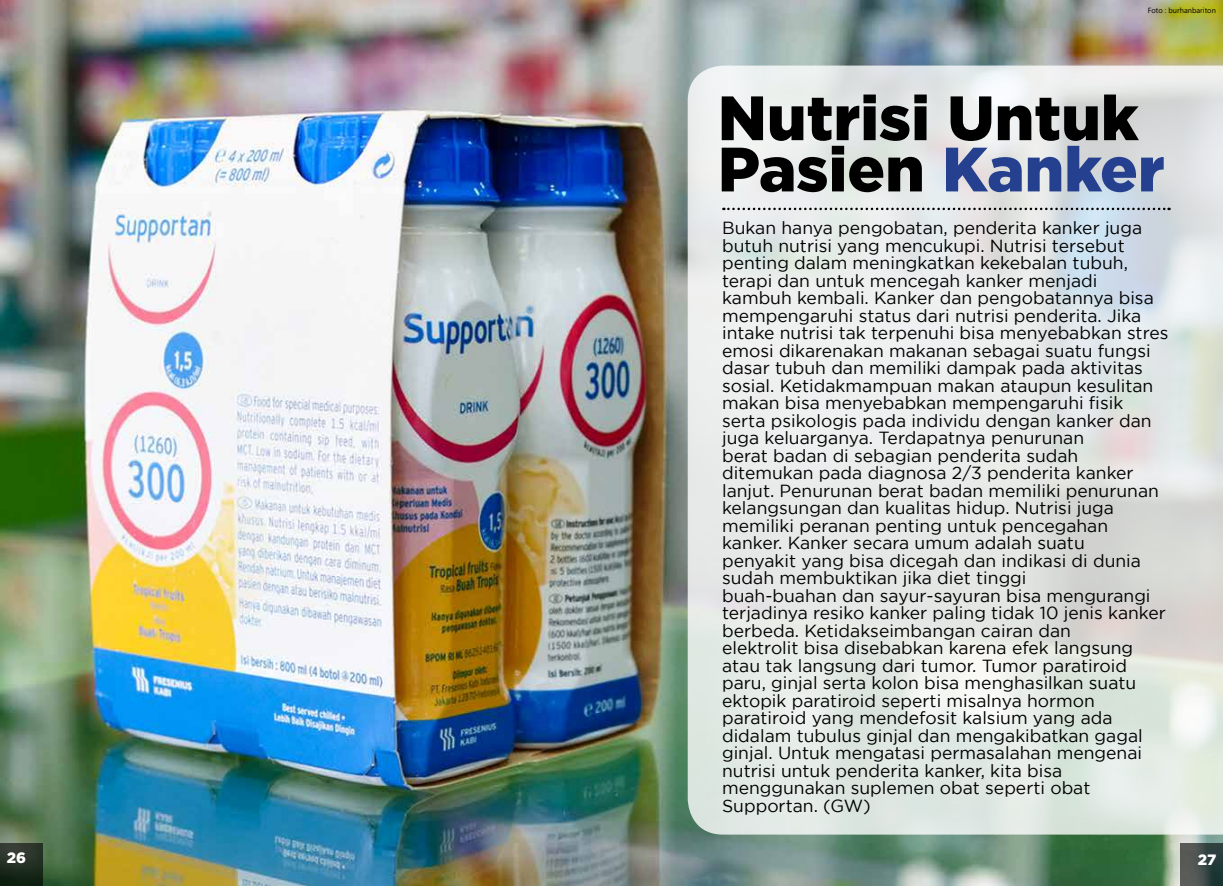
<style>
.page{position:relative;width:1223px;height:886px;background:#fff}
.page>*{position:absolute;margin:0;border:0;box-sizing:border-box;transform-origin:0 0}
.t1{font:900 62.5px/51.2px "Gotham";color:#000}
.t2{font:17.5px/17.5px "Gotham";color:#000}
.t3{font:900 15px "Gotham";color:#fff}
.t4{font:7.5px "Microsoft Phags Pa";color:#000}
.s1{color:#25408f}
</style>
<div class="page">
<img style="left:0;top:0;width:1222px;height:886px">
<svg style="left:687px;top:66px;width:535px;height:768px;background:#e3e7e5"></svg>
<svg style="left:723px;top:208px;width:446px;height:2px"></svg>
<div style="left:0;top:843px;width:43px;height:43px;background:linear-gradient(to bottom,#3a4037,#0a1e0d)"></div>
<div style="left:1180px;top:843px;width:42px;height:43px;background:linear-gradient(to right,#676361,#1d3635)"></div>
<p class="t4" style="left:1147px;top:5px;width:70px">Foto : burhanbariton</p>
<h1 class="t1" style="left:718px;top:91px;width:448px">Nutrisi Untuk<br>Pasien <span class="s1">Kanker</span></h1>
<p class="t2" style="left:722px;top:219px;width:448px">Bukan hanya pengobatan, penderita kanker juga butuh nutrisi yang mencukupi. Nutrisi tersebut penting dalam meningkatkan kekebalan tubuh, terapi dan untuk mencegah kanker menjadi kambuh kembali. Kanker dan pengobatannya bisa mempengaruhi status dari nutrisi penderita. Jika intake nutrisi tak terpenuhi bisa menyebabkan stres emosi dikarenakan makanan sebagai suatu fungsi dasar tubuh dan memiliki dampak pada aktivitas sosial. Ketidakmampuan makan ataupun kesulitan makan bisa menyebabkan mempengaruhi fisik serta psikologis pada individu dengan kanker dan juga keluarganya. Terdapatnya penurunan<br>berat badan di sebagian penderita sudah ditemukan pada diagnosa 2/3 penderita kanker lanjut. Penurunan berat badan memiliki penurunan kelangsungan dan kualitas hidup. Nutrisi juga memiliki peranan penting untuk pencegahan kanker. Kanker secara umum adalah suatu<br>penyakit yang bisa dicegah dan indikasi di dunia sudah membuktikan jika diet tinggi<br>buah-buahan dan sayur-sayuran bisa mengurangi terjadinya resiko kanker paling tidak 10 jenis kanker berbeda. Ketidakseimbangan cairan dan<br>elektrolit bisa disebabkan karena efek langsung atau tak langsung dari tumor. Tumor paratiroid paru, ginjal serta kolon bisa menghasilkan suatu ektopik paratiroid seperti misalnya hormon paratiroid yang mendefosit kalsium yang ada didalam tubulus ginjal dan mengakibatkan gagal ginjal. Untuk mengatasi permasalahan mengenai nutrisi untuk penderita kanker, kita bisa menggunakan suplemen obat seperti obat Supportan. (GW)</p>
<p class="t3" style="left:7px;top:849px;width:21px">26</p>
<p class="t3" style="left:1197px;top:851px;width:20px">27</p>
</div>
